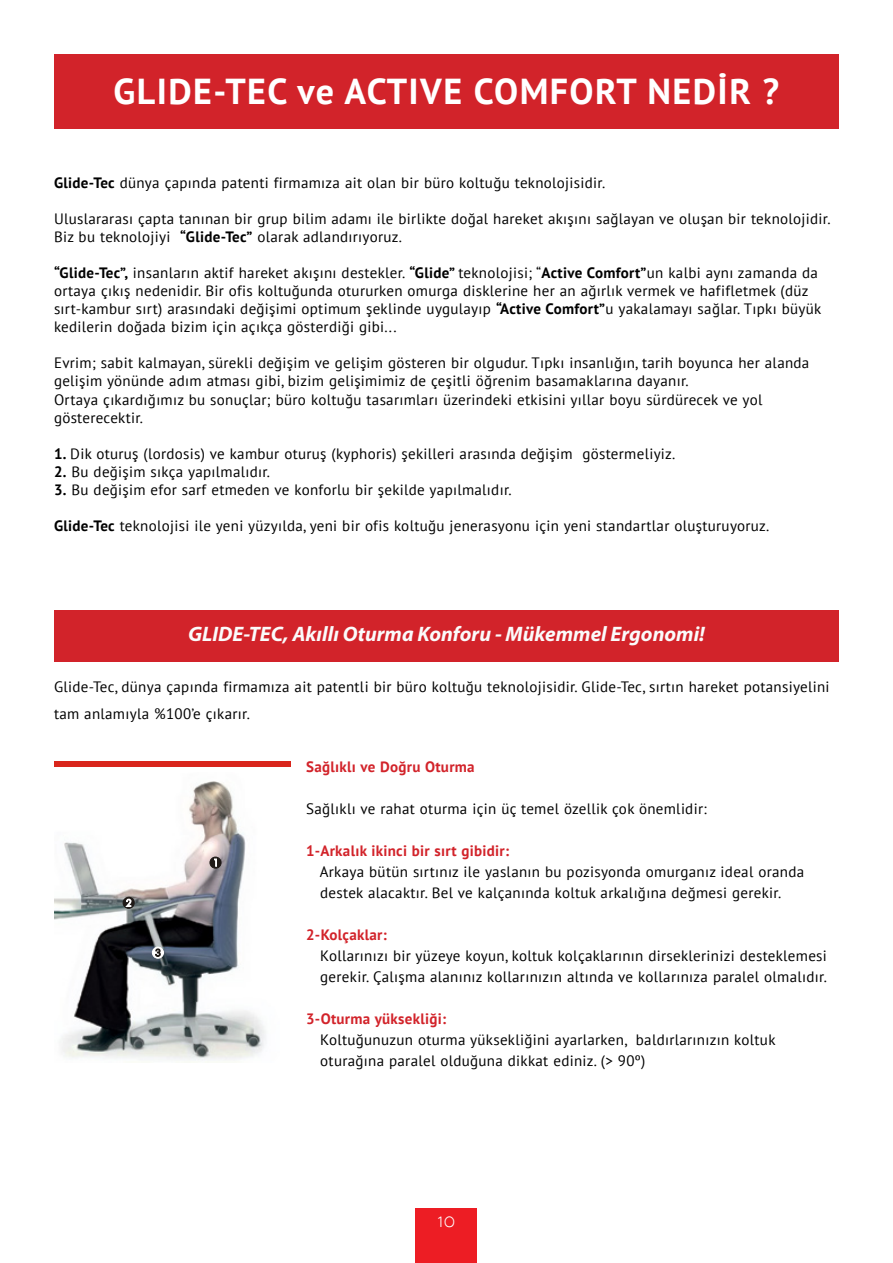
<style>
.page{position:relative;width:893px;height:1263px;background:#fff}
.page>*{position:absolute;margin:0;border:0;box-sizing:border-box;transform-origin:0 0}
.t1{font:700 36px "PT Sans";letter-spacing:.04em;color:#fff}
.t2{font:italic 700 21px "Myriad Pro";color:#fbfbfb}
.t3{font:18px "Aaargh Normal";color:#fff}
.t4{font:15px/18.1px "PT Sans";letter-spacing:.02em;color:#000}
.t5{font:700 15px "PT Sans";letter-spacing:.02em;color:#d2232a}
.s1{font-weight:700}
</style>
<div class="page">
<div style="left:54px;top:54px;width:785px;height:75px;background:#d2232a"></div>
<div style="left:416px;top:1209px;width:61px;height:54px;background:#ed1d24"></div>
<div style="left:54px;top:610px;width:785px;height:51px;background:#d2232a"></div>
<img style="left:54px;top:781px;width:212px;height:282px">
<div style="left:152px;top:947px;width:11px;height:11px;background:#fff;border-radius:50%"></div>
<div style="left:152px;top:947px;width:12px;height:11px;border:1px solid #fff;border-radius:50%"></div>
<svg style="left:155px;top:948px;width:6px;height:9px"></svg>
<svg style="left:123px;top:897px;width:11px;height:11px"></svg>
<div style="left:123px;top:897px;width:12px;height:12px;border:1px solid #1f1a17;border-radius:50%"></div>
<svg style="left:126px;top:899px;width:5px;height:8px"></svg>
<div style="left:210px;top:857px;width:11px;height:11px;background:#1f1a17;border-radius:50%"></div>
<div style="left:210px;top:857px;width:11px;height:11px;border:1px solid #1f1a17;border-radius:50%"></div>
<svg style="left:214px;top:859px;width:3px;height:7px"></svg>
<div style="left:54px;top:761px;width:236px;height:5px;background:#d9261c"></div>
<h1 class="t1" style="left:113px;top:68px;width:667px">GLIDE-TEC ve ACTIVE COMFORT NEDİR ?</h1>
<p class="t4" style="left:54px;top:173px;width:553px"><span class="s1">Glide-Tec</span> dünya çapında patenti firmamıza ait olan bir büro koltuğu teknolojisidir.</p>
<p class="t4" style="left:54px;top:209px;width:778px">Uluslararası çapta tanınan bir grup bilim adamı ile birlikte doğal hareket akışını sağlayan ve oluşan bir teknolojidir.<br>Biz bu teknolojiyi <span class="s1">“Glide-Tec”</span> olarak adlandırıyoruz.</p>
<p class="t4" style="left:54px;top:263px;width:769px"><span class="s1">“Glide-Tec”,</span> insanların aktif hareket akışını destekler. <span class="s1">“Glide”</span> teknolojisi; “<span class="s1">Active Comfort”</span>un kalbi aynı zamanda da ortaya çıkış nedenidir. Bir ofis koltuğunda otururken omurga disklerine her an ağırlık vermek ve hafifletmek (düz sırt-kambur sırt) arasındaki değişimi optimum şeklinde uygulayıp <span class="s1">“Active Comfort”</span>u yakalamayı sağlar. Tıpkı büyük kedilerin doğada bizim için açıkça gösterdiği gibi...</p>
<p class="t4" style="left:54px;top:354px;width:757px">Evrim; sabit kalmayan, sürekli değişim ve gelişim gösteren bir olgudur. Tıpkı insanlığın, tarih boyunca her alanda gelişim yönünde adım atması gibi, bizim gelişimimiz de çeşitli öğrenim basamaklarına dayanır.<br>Ortaya çıkardığımız bu sonuçlar; büro koltuğu tasarımları üzerindeki etkisini yıllar boyu sürdürecek ve yol gösterecektir.</p>
<p class="t4" style="left:54px;top:444px;width:623px"><span class="s1">1.</span> Dik oturuş (lordosis) ve kambur oturuş (kyphoris) şekilleri arasında değişim göstermeliyiz.</p>
<p class="t4" style="left:54px;top:462px;width:218px"><span class="s1">2.</span> Bu değişim sıkça yapılmalıdır.</p>
<p class="t4" style="left:54px;top:480px;width:459px"><span class="s1">3.</span> Bu değişim efor sarf etmeden ve konforlu bir şekilde yapılmalıdır.</p>
<p class="t4" style="left:54px;top:516px;width:717px"><span class="s1">Glide-Tec</span> teknolojisi ile yeni yüzyılda, yeni bir ofis koltuğu jenerasyonu için yeni standartlar oluşturuyoruz.</p>
<h2 class="t2" style="left:188px;top:620px;width:518px">GLIDE-TEC, Akıllı Oturma Konforu - Mükemmel Ergonomi!</h2>
<p class="t4" style="left:54px;top:673px;width:777px;line-height:27px">Glide-Tec, dünya çapında firmamıza ait patentli bir büro koltuğu teknolojisidir. Glide-Tec, sırtın hareket potansiyelini tam anlamıyla %100’e çıkarır.</p>
<p class="t5" style="left:306px;top:757px;width:170px">Sağlıklı ve Doğru Oturma</p>
<p class="t4" style="left:306px;top:800px;width:402px">Sağlıklı ve rahat oturma için üç temel özellik çok önemlidir:</p>
<p class="t5" style="left:306px;top:841px;width:205px">1-Arkalık ikinci bir sırt gibidir:</p>
<p class="t4" style="left:320px;top:861px;width:486px;line-height:21px">Arkaya bütün sırtınız ile yaslanın bu pozisyonda omurganız ideal oranda destek alacaktır. Bel ve kalçanında koltuk arkalığına değmesi gerekir.</p>
<p class="t5" style="left:306px;top:925px;width:82px">2-Kolçaklar:</p>
<p class="t4" style="left:320px;top:945px;width:508px;line-height:21px">Kollarınızı bir yüzeye koyun, koltuk kolçaklarının dirseklerinizi desteklemesi gerekir. Çalışma alanınız kollarınızın altında ve kollarınıza paralel olmalıdır.</p>
<p class="t5" style="left:306px;top:1009px;width:142px">3-Oturma yüksekliği:</p>
<p class="t4" style="left:320px;top:1029px;width:457px;line-height:21px">Koltuğunuzun oturma yüksekliğini ayarlarken, baldırlarınızın koltuk oturağına paralel olduğuna dikkat ediniz. (&gt; 90º)</p>
<p class="t3" style="left:437px;top:1209px;width:20px">10</p>
</div>
